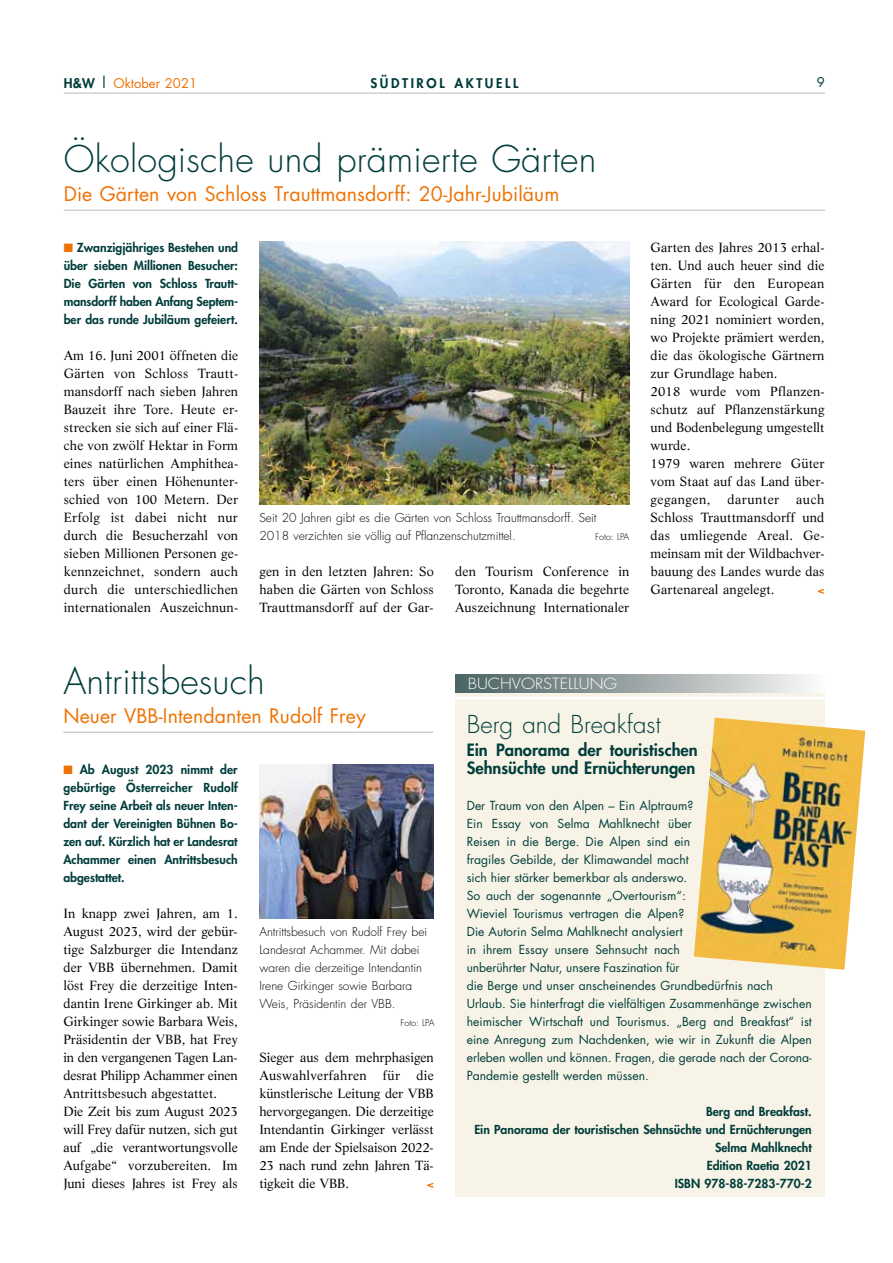
<style>
.page{position:relative;width:893px;height:1263px;background:#fff}
.page>*{position:absolute;margin:0;border:0;box-sizing:border-box;transform-origin:0 0}
.t1{font:300 36px "Futura";letter-spacing:.005em;color:#003d3b}
.t2{font:300 24px "Futura";letter-spacing:.005em;color:#003d3b}
.t3{font:19.5px "Futura";letter-spacing:.005em;color:#ee7203}
.t4{font:800 16.5px/18px "Futura";color:#003d3b}
.t5{font:300 15px "Futura";color:#fff;scale:1.1 1}
.t6{font:13.05px/18px "Life LT Std";letter-spacing:.01em;color:#000;text-align:justify}
.t7{font:13.05px "Futura";color:#ee7203}
.t8{font:800 13.05px "Futura";letter-spacing:.2em;color:#003d3b}
.t9{font:13.05px "Life LT Std";letter-spacing:.035em;color:#000}
.t10{font:13.05px "Futura";color:#003d3b}
.t11{font:12.15px/18px "Futura";color:#003d3b}
.t12{font:800 12.15px/18px "Futura";color:#003d3b;text-align:justify}
.t13{font:300 12px/18px "Futura";color:#000}
.t14{font:800 10.5px "Futura";color:#ee7203;scale:1.1 1}
.t15{font:300 9px "Futura";color:#000}
.s1{font-weight:800;color:#003d3b}
.s2{font-size:15px;color:#003d3b}
.s3{color:#ee7203}
</style>
<div class="page">
<img style="left:259px;top:241px;width:370px;height:263px">
<hr style="left:64px;top:210px;width:761px;height:1px;background:#bdb9b3">
<hr style="left:63px;top:732px;width:370px;height:1px;background:#bdb9b3">
<img style="left:259px;top:764px;width:174px;height:154px">
<div style="left:455px;top:674px;width:370px;height:522px;background:#f7f3e6"></div>
<hr style="left:455px;top:697px;width:370px;height:3px;background:#fff">
<div style="left:455px;top:674px;width:370px;height:18px;background:linear-gradient(to right,#475e5d,#f9f6f7)"></div>
<img style="left:694px;top:717px;width:171px;height:253px">
<hr style="left:64px;top:93px;width:761px;height:1px;background:#bdb9b3">
<p class="t7" style="left:64px;top:74px;width:135px"><span class="s1">H&amp;W</span> <span class="s2">|</span> Oktober 2021</p>
<p class="t8" style="left:370px;top:74px;width:149px">SÜDTIROL AKTUELL</p>
<p class="t10" style="left:817px;top:73px;width:10px">9</p>
<h1 class="t1" style="left:64px;top:135px;width:534px">Ökologische und prämierte Gärten</h1>
<h3 class="t3" style="left:64px;top:181px;width:497px">Die Gärten von Schloss Trauttmansdorff: 20-Jahr-Jubiläum</h3>
<p class="t12" style="left:64px;top:238px;width:176px"><span class="s3">■</span> Zwanzigjähriges Bestehen und über sieben Millionen Besucher:<br>Die Gärten von Schloss Trautt&shy;mansdorff haben Anfang Septem&shy;ber das runde Jubiläum gefeiert.</p>
<p class="t6" style="left:64px;top:346px;width:176px">Am 16. Juni 2001 öffneten die Gärten von Schloss Trautt&shy;mansdorff nach sieben Jahren Bauzeit ihre Tore. Heute er&shy;strecken sie sich auf einer Flä&shy;che von zwölf Hektar in Form eines natürlichen Amphithea&shy;ters über einen Höhenunter&shy;schied von 100 Metern. Der Erfolg ist dabei nicht nur durch die Besucherzahl von sieben Millionen Personen ge&shy;kennzeichnet, sondern auch durch die unterschiedlichen internationalen Auszeichnun-</p>
<p class="t13" style="left:259px;top:509px;width:339px">Seit 20 Jahren gibt es die Gärten von Schloss Trauttmansdorff. Seit<br>2018 verzichten sie völlig auf Pflanzenschutzmittel.</p>
<p class="t15" style="left:595px;top:531px;width:36px">Foto: LPA</p>
<p class="t6" style="left:259px;top:562px;width:176px">gen in den letzten Jahren: So haben die Gärten von Schloss Trauttmansdorff auf der Gar-</p>
<p class="t6" style="left:455px;top:562px;width:176px">den Tourism Conference in Toronto, Kanada die begehrte Auszeichnung Internationaler</p>
<p class="t6" style="left:651px;top:238px;width:176px;text-align:left">Garten des Jahres 2013 erhal&shy;ten. Und auch heuer sind die<br>Gärten für den European<br>Award for Ecological Garde&shy;ning 2021 nominiert worden, wo Projekte prämiert werden, die das ökologische Gärtnern zur Grundlage haben.<br>2018 wurde vom Pflanzen&shy;schutz auf Pflanzenstärkung und Bodenbelegung umgestellt wurde.<br>1979 waren mehrere Güter vom Staat auf das Land über&shy;gegangen,</p>
<p class="t6" style="left:651px;top:490px;width:175px;text-indent:146px">auch Schloss Trauttmansdorff und das umliegende Areal. Ge&shy;meinsam mit der Wildbachver&shy;bauung des Landes wurde das Gartenareal angelegt.</p>
<p class="t9" style="left:727px;top:491px;width:53px">darunter</p>
<p class="t14" style="left:818px;top:583px;width:8px">&lt;</p>
<h1 class="t1" style="left:63px;top:657px;width:203px">Antrittsbesuch</h1>
<h3 class="t3" style="left:63px;top:703px;width:304px">Neuer VBB-Intendanten Rudolf Frey</h3>
<p class="t12" style="left:63px;top:760px;width:176px"><span class="s3">■</span> Ab August 2023 nimmt der gebürtige Österreicher Rudolf Frey seine Arbeit als neuer Inten&shy;dant der Vereinigten Bühnen Bo&shy;zen auf. Kürzlich hat er Landesrat Achammer einen Antrittsbesuch abgestattet.</p>
<p class="t6" style="left:63px;top:904px;width:176px;text-align:left">In knapp zwei Jahren, am 1.<br>August 2023, wird der gebür&shy;tige Salzburger die Intendanz der VBB übernehmen. Damit löst Frey die derzeitige Inten&shy;dantin Irene Girkinger ab. Mit<br>Girkinger sowie Barbara Weis,<br>Präsidentin der VBB, hat Frey in den vergangenen Tagen Lan&shy;desrat Philipp Achammer einen<br>Antrittsbesuch abgestattet.<br>Die Zeit bis zum August 2023 will Frey dafür nutzen, sich gut auf „die verantwortungsvolle<br>Aufgabe“ vorzubereiten. Im<br>Juni dieses Jahres ist Frey als</p>
<p class="t13" style="left:259px;top:923px;width:169px">Antrittsbesuch von Rudolf Frey bei<br>Landesrat Achammer. Mit dabei waren die derzeitige Intendantin<br>Irene Girkinger sowie Barbara<br>Weis, Präsidentin der VBB.</p>
<p class="t15" style="left:400px;top:1017px;width:36px">Foto: LPA</p>
<p class="t6" style="left:259px;top:1048px;width:176px">Sieger aus dem mehrphasigen Auswahlverfahren für die künstlerische Leitung der VBB hervorgegangen. Die derzeitige Intendantin Girkinger verlässt am Ende der Spielsaison 2022- 23 nach rund zehn Jahren Tä&shy;tigkeit die VBB.</p>
<p class="t14" style="left:427px;top:1177px;width:8px">&lt;</p>
<p class="t5" style="left:468px;top:674px;width:137px">BUCHVORSTELLUNG</p>
<h2 class="t2" style="left:467px;top:709px;width:195px">Berg and Breakfast</h2>
<p class="t4" style="left:467px;top:741px;width:232px">Ein Panorama der touristischen<br>Sehnsüchte und Ernüchterungen</p>
<p class="t11" style="left:467px;top:796px;width:347px">Der Traum von den Alpen – Ein Alptraum?<br>Ein Essay von Selma Mahlknecht über<br>Reisen in die Berge. Die Alpen sind ein<br>fragiles Gebilde, der Klimawandel macht<br>sich hier stärker bemerkbar als anderswo.<br>So auch der sogenannte „Overtourism“:<br>Wieviel Tourismus vertragen die Alpen?<br>Die Autorin Selma Mahlknecht analysiert<br>in ihrem Essay unsere Sehnsucht nach<br>unberührter Natur, unsere Faszination für<br>die Berge und unser anscheinendes Grundbedürfnis nach Urlaub. Sie hinterfragt die vielfältigen Zusammenhänge zwischen heimischer Wirtschaft und Tourismus. „Berg and Breakfast“ ist eine Anregung zum Nachdenken, wie wir in Zukunft die Alpen erleben wollen und können. Fragen, die gerade nach der Corona-Pandemie gestellt werden müssen.</p>
<p class="t12" style="left:474px;top:1102px;width:339px;text-align:right">Berg and Breakfast.<br>Ein Panorama der touristischen Sehnsüchte und Ernüchterungen<br>Selma Mahlknecht<br>Edition Raetia 2021<br>ISBN 978-88-7283-770-2</p>
</div>
